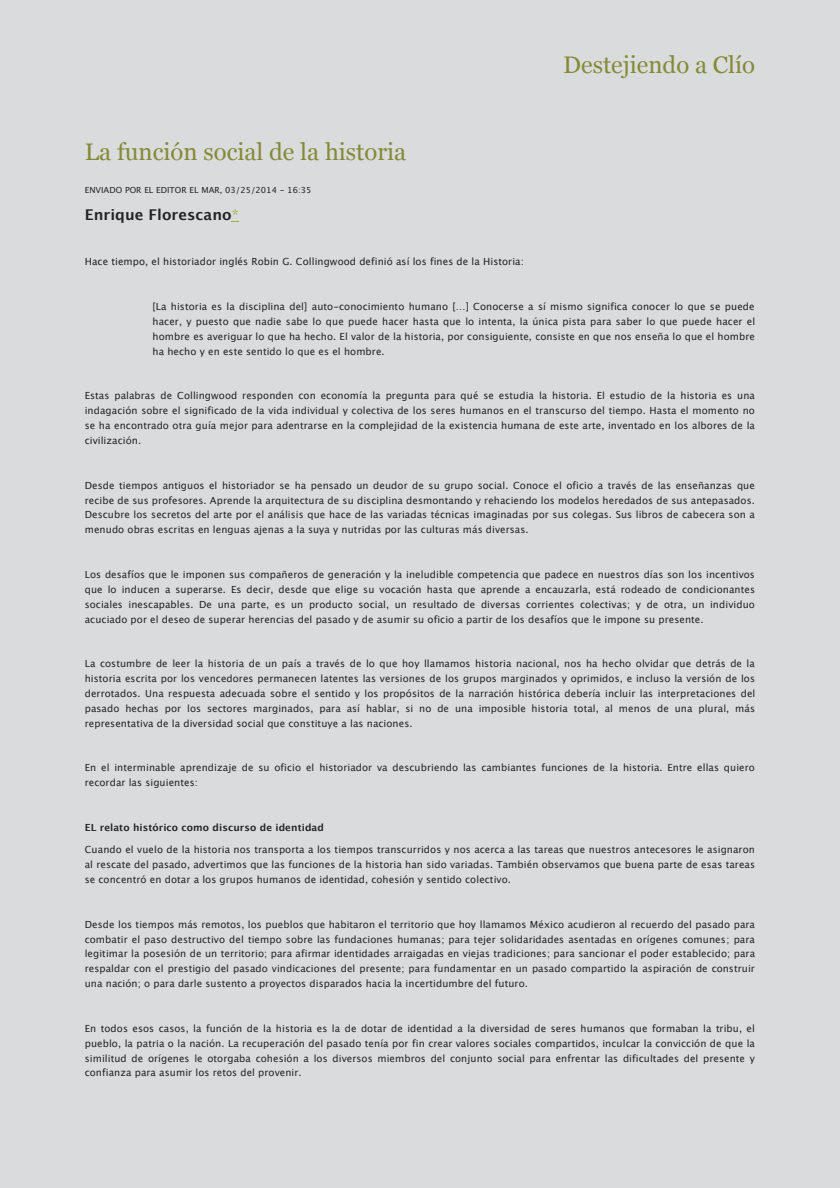
<style>
.page{position:relative;width:840px;height:1188px;background:#dadbdc}
.page>*{position:absolute;margin:0;border:0;box-sizing:border-box;transform-origin:0 0}
.t1{font:24px "Georgia";color:#848a36}
.t2{font:700 14.85px "Lucida Grande";letter-spacing:.005em;color:#242424}
.t3{font:9.75px/14.9px "Lucida Grande";letter-spacing:.01em;color:#242424;text-align:justify}
.t4{font:700 9.75px "Lucida Grande";letter-spacing:.01em;color:#242424}
.t5{font:8.4px "Lucida Grande";letter-spacing:.01em;color:#242424}
.s1{font-weight:400;color:#9bb23b}
</style>
<div class="page">
<h1 class="t1" style="left:563px;top:50px;width:193px">Destejiendo a Clío</h1>
<h1 class="t1" style="left:85px;top:137px;width:323px">La función social de la historia</h1>
<p class="t5" style="left:85px;top:186px;width:228px">ENVIADO POR EL EDITOR EL MAR, 03/25/2014 - 16:35</p>
<h2 class="t2" style="left:85px;top:202px;width:156px">Enrique Florescano<span class="s1">*</span></h2>
<p class="t3" style="left:85px;top:255px;width:441px">Hace tiempo, el historiador inglés Robin G. Collingwood definió así los fines de la Historia:</p>
<p class="t3" style="left:153px;top:299px;width:604px">[La historia es la disciplina del] auto-conocimiento humano […] Conocerse a sí mismo significa conocer lo que se puede hacer, y puesto que nadie sabe lo que puede hacer hasta que lo intenta, la única pista para saber lo que puede hacer el hombre es averiguar lo que ha hecho. El valor de la historia, por consiguiente, consiste en que nos enseña lo que el hombre ha hecho y en este sentido lo que es el hombre.</p>
<p class="t3" style="left:85px;top:389px;width:672px">Estas palabras de Collingwood responden con economía la pregunta para qué se estudia la historia. El estudio de la historia es una indagación sobre el significado de la vida individual y colectiva de los seres humanos en el transcurso del tiempo. Hasta el momento no se ha encontrado otra guía mejor para adentrarse en la complejidad de la existencia humana de este arte, inventado en los albores de la civilización.</p>
<p class="t3" style="left:85px;top:478px;width:672px">Desde tiempos antiguos el historiador se ha pensado un deudor de su grupo social. Conoce el oficio a través de las enseñanzas que recibe de sus profesores. Aprende la arquitectura de su disciplina desmontando y rehaciendo los modelos heredados de sus antepasados.<br>Descubre los secretos del arte por el análisis que hace de las variadas técnicas imaginadas por sus colegas. Sus libros de cabecera son a menudo obras escritas en lenguas ajenas a la suya y nutridas por las culturas más diversas.</p>
<p class="t3" style="left:85px;top:567px;width:672px">Los desafíos que le imponen sus compañeros de generación y la ineludible competencia que padece en nuestros días son los incentivos que lo inducen a superarse. Es decir, desde que elige su vocación hasta que aprende a encauzarla, está rodeado de condicionantes sociales inescapables. De una parte, es un producto social, un resultado de diversas corrientes colectivas; y de otra, un individuo acuciado por el deseo de superar herencias del pasado y de asumir su oficio a partir de los desafíos que le impone su presente.</p>
<p class="t3" style="left:85px;top:657px;width:672px">La costumbre de leer la historia de un país a través de lo que hoy llamamos historia nacional, nos ha hecho olvidar que detrás de la historia escrita por los vencedores permanecen latentes las versiones de los grupos marginados y oprimidos, e incluso la versión de los derrotados. Una respuesta adecuada sobre el sentido y los propósitos de la narración histórica debería incluir las interpretaciones del pasado hechas por los sectores marginados, para así hablar, si no de una imposible historia total, al menos de una plural, más representativa de la diversidad social que constituye a las naciones.</p>
<p class="t3" style="left:85px;top:761px;width:672px">En el interminable aprendizaje de su oficio el historiador va descubriendo las cambiantes funciones de la historia. Entre ellas quiero recordar las siguientes:</p>
<p class="t4" style="left:85px;top:819px;width:241px">EL relato histórico como discurso de identidad</p>
<p class="t3" style="left:85px;top:843px;width:672px">Cuando el vuelo de la historia nos transporta a los tiempos transcurridos y nos acerca a las tareas que nuestros antecesores le asignaron al rescate del pasado, advertimos que las funciones de la historia han sido variadas. También observamos que buena parte de esas tareas se concentró en dotar a los grupos humanos de identidad, cohesión y sentido colectivo.</p>
<p class="t3" style="left:85px;top:917px;width:672px">Desde los tiempos más remotos, los pueblos que habitaron el territorio que hoy llamamos México acudieron al recuerdo del pasado para combatir el paso destructivo del tiempo sobre las fundaciones humanas; para tejer solidaridades asentadas en orígenes comunes; para legitimar la posesión de un territorio; para afirmar identidades arraigadas en viejas tradiciones; para sancionar el poder establecido; para respaldar con el prestigio del pasado vindicaciones del presente; para fundamentar en un pasado compartido la aspiración de construir una nación; o para darle sustento a proyectos disparados hacia la incertidumbre del futuro.</p>
<p class="t3" style="left:85px;top:1021px;width:672px">En todos esos casos, la función de la historia es la de dotar de identidad a la diversidad de seres humanos que formaban la tribu, el pueblo, la patria o la nación. La recuperación del pasado tenía por fin crear valores sociales compartidos, inculcar la convicción de que la similitud de orígenes le otorgaba cohesión a los diversos miembros del conjunto social para enfrentar las dificultades del presente y confianza para asumir los retos del provenir.</p>
</div>
